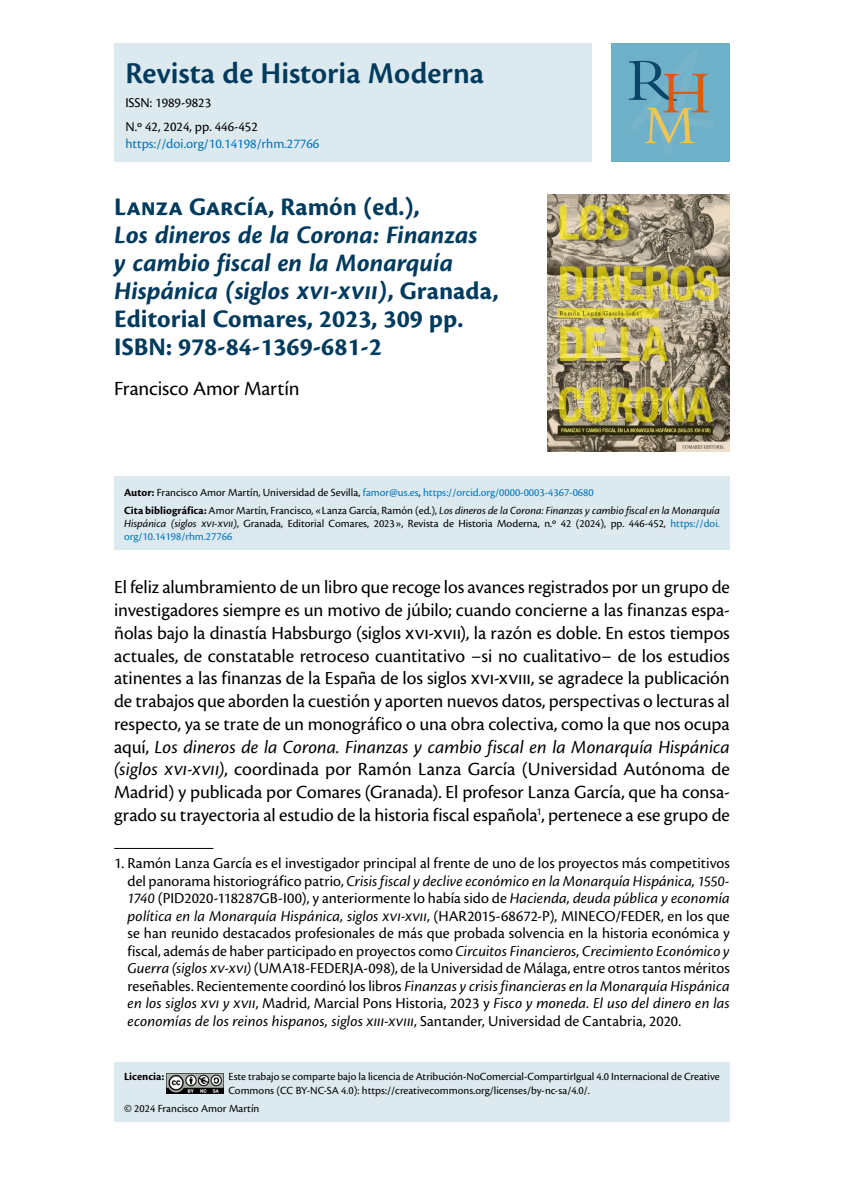
<style>
.page{position:relative;width:844px;height:1191px;background:#fff}
.page>*{position:absolute;margin:0;border:0;box-sizing:border-box;transform-origin:0 0}
.t1{font:600 31.5px "Cronos Pro";color:#003a5d}
.t2{font:italic 700 26.25px/28px "Cronos Pro";color:#003a5d}
.t3{font:700 26.25px "Cronos Pro";color:#003a5d}
.t4{font:21px "Cronos Pro";letter-spacing:-.01em;color:#000}
.t5{font:19.25px/22.8px "Cronos Pro";letter-spacing:-.005em;color:#000;text-align:justify}
.t6{font:15.75px/17.5px "Cronos Pro";color:#000;text-align:justify}
.t7{font:14px "Cronos Pro";color:#000}
.t8{font:14px "Cronos Pro";color:#0076bb}
.t9{font:11.38px/13.1px "Cronos Pro";color:#000}
.t10{font:700 11.38px "Cronos Pro";color:#000}
.s1{font-style:normal}
.s2{font-weight:700}
.s3{color:#0076bb}
.s4{font-style:italic}
</style>
<div class="page">
<div style="left:114px;top:43px;width:477px;height:119px;background:#dce9ef"></div>
<div style="left:611px;top:43px;width:118px;height:119px;background:#6db0c8"></div>
<svg style="left:628px;top:60px;width:81px;height:84px"></svg>
<div style="left:114px;top:477px;width:615px;height:73px;background:#dce9ef"></div>
<hr style="left:114px;top:848px;width:99px;height:1px;background:#000">
<div style="left:114px;top:1061px;width:615px;height:60px;background:#dce9ef"></div>
<img style="left:167px;top:1073px;width:56px;height:20px">
<img style="left:547px;top:194px;width:182px;height:257px">
<h1 class="t1" style="left:125px;top:55px;width:360px">Revista de Historia Moderna</h1>
<p class="t7" style="left:125px;top:95px;width:87px">ISSN: 1989-9823</p>
<p class="t7" style="left:125px;top:119px;width:134px">N.º 42, 2024, pp. 446-452</p>
<p class="t8" style="left:125px;top:136px;width:195px">https://doi.org/10.14198/rhm.27766</p>
<h2 class="t3" style="left:114px;top:192px;width:307px">Lanza García, Ramón (ed.),</h2>
<h2 class="t2" style="left:114px;top:221px;width:386px">Los dineros de la Corona: Finanzas<br>y cambio fiscal en la Monarquía<br>Hispánica (siglos xvi-xvii)<span class="s1">, Granada,<br>Editorial Comares, 2023, 309 pp.<br>ISBN: 978-84-1369-681-2</span></h2>
<h3 class="t4" style="left:114px;top:376px;width:187px">Francisco Amor Martín</h3>
<p class="t9" style="left:124px;top:483px;width:597px;line-height:18px"><span class="s2">Autor:</span> Francisco Amor Martín, Universidad de Sevilla, <span class="s3">famor@us.es</span>, <span class="s3">https://orcid.org/0000-0003-4367-0680<br></span><span class="s2">Cita bibliográfica:</span> Amor Martín, Francisco, «Lanza García, Ramón (ed.), <span class="s4">Los dineros de la Corona: Finanzas y cambio fiscal en la Monarquía</span></p>
<p class="t9" style="left:124px;top:517px;width:597px"><span class="s4">Hispánica (siglos xvi-xvii)</span>, Granada, Editorial Comares, 2023», Revista de Historia Moderna, n.º 42 (2024), pp. 446-452, <span class="s3">https://doi. org/10.14198/rhm.27766</span></p>
<p class="t5" style="left:114px;top:576px;width:617px">El feliz alumbramiento de un libro que recoge los avances registrados por un grupo de investigadores siempre es un motivo de júbilo; cuando concierne a las finanzas espa&shy;ñolas bajo la dinastía Habsburgo (siglos xvi-xvii), la razón es doble. En estos tiempos actuales, de constatable retroceso cuantitativo −si no cualitativo− de los estudios atinentes a las finanzas de la España de los siglos xvi-xviii, se agradece la publicación de trabajos que aborden la cuestión y aporten nuevos datos, perspectivas o lecturas al respecto, ya se trate de un monográfico o una obra colectiva, como la que nos ocupa aquí, <span class="s4">Los dineros de la Corona. Finanzas y cambio fiscal en la Monarquía Hispánica (siglos xvi-xvii)</span>, coordinada por Ramón Lanza García (Universidad Autónoma de Madrid) y publicada por Comares (Granada). El profesor Lanza García, que ha consa&shy;grado su trayectoria al estudio de la historia fiscal española<sup>1</sup>, pertenece a ese grupo de</p>
<p class="t6" style="left:127px;top:855px;width:603px;text-indent:-13px">1. Ramón Lanza García es el investigador principal al frente de uno de los proyectos más competitivos del panorama historiográfico patrio, <span class="s4">Crisis fiscal y declive económico en la Monarquía Hispánica, 1550- 1740</span> (PID2020-118287GB-I00), y anteriormente lo había sido de <span class="s4">Hacienda, deuda pública y economía política en la Monarquía Hispánica, siglos xvi-xvii</span>, (HAR2015-68672-P), MINECO/FEDER, en los que se han reunido destacados profesionales de más que probada solvencia en la historia económica y fiscal, además de haber participado en proyectos como <span class="s4">Circuitos Financieros, Crecimiento Económico y Guerra (siglos xv-xvi)</span> (UMA18-FEDERJA-098), de la Universidad de Málaga, entre otros tantos méritos reseñables. Recientemente coordinó los libros <span class="s4">Finanzas y crisis financieras en la Monarquía Hispánica en los siglos xvi y xvii</span>, Madrid, Marcial Pons Historia, 2023 y <span class="s4">Fisco y moneda. El uso del dinero en las economías de los reinos hispanos, siglos xiii-xviii</span>, Santander, Universidad de Cantabria, 2020.</p>
<p class="t10" style="left:124px;top:1070px;width:42px">Licencia:</p>
<p class="t9" style="left:228px;top:1070px;width:493px">Este trabajo se comparte bajo la licencia de Atribución-NoComercial-CompartirIgual 4.0 Internacional de Creative<br>Commons (CC BY-NC-SA 4.0): https://creativecommons.org/licenses/by-nc-sa/4.0/.</p>
<p class="t9" style="left:124px;top:1101px;width:137px">© 2024 Francisco Amor Martín</p>
</div>
